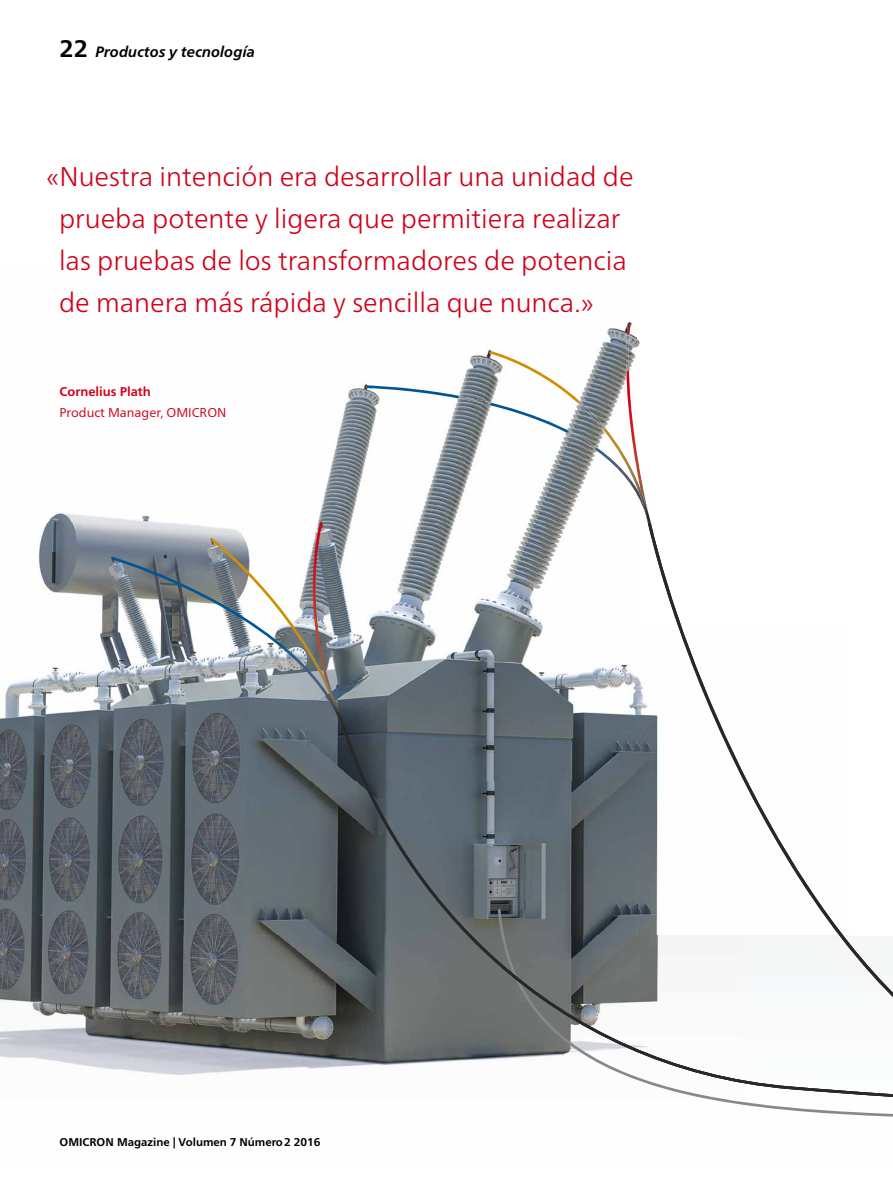
<style>
.page{position:relative;width:893px;height:1191px;background:#fff}
.page>*{position:absolute;margin:0;border:0;box-sizing:border-box;transform-origin:0 0}
.t1{font:300 27px/42px "Frutiger Neue LTW1 G";color:#d10019}
.t2{font:italic 700 15px "Frutiger Neue LTW1 G";color:#000}
.t3{font:12.75px "Frutiger Neue LTW1 G";color:#d10019}
.t4{font:700 12.75px "Frutiger Neue LTW1 G";color:#d10019}
.t5{font:700 11.25px "Frutiger Neue LTW1 G";color:#000}
.s1{font-style:normal;font-size:24px}
</style>
<div class="page">
<img style="left:0;top:322px;width:648px;height:753px">
<img style="left:626px;top:324px;width:22px;height:27px">
<img style="left:367px;top:385px;width:122px;height:138px">
<img style="left:489px;top:351px;width:162px;height:172px">
<svg style="left:745px;top:1105px;width:148px;height:12px"></svg>
<svg style="left:111px;top:522px;width:234px;height:205px"></svg>
<svg style="left:342px;top:726px;width:551px;height:379px"></svg>
<svg style="left:648px;top:522px;width:245px;height:571px"></svg>
<p class="t2" style="left:60px;top:42px;width:197px"><span class="s1">22</span> Productos y tecnología</p>
<p class="t1" style="left:59px;top:155px;width:576px;text-indent:-13px">«Nuestra intención era desarrollar una unidad de prueba potente y ligera que permitiera realizar las pruebas de los transformadores de potencia de manera más rápida y sencilla que nunca.»</p>
<p class="t4" style="left:60px;top:384px;width:93px">Cornelius Plath</p>
<p class="t3" style="left:60px;top:404px;width:168px">Product Manager, OMICRON</p>
<p class="t5" style="left:60px;top:1135px;width:263px">OMICRON Magazine | Volumen 7 Número 2 2016</p>
</div>
